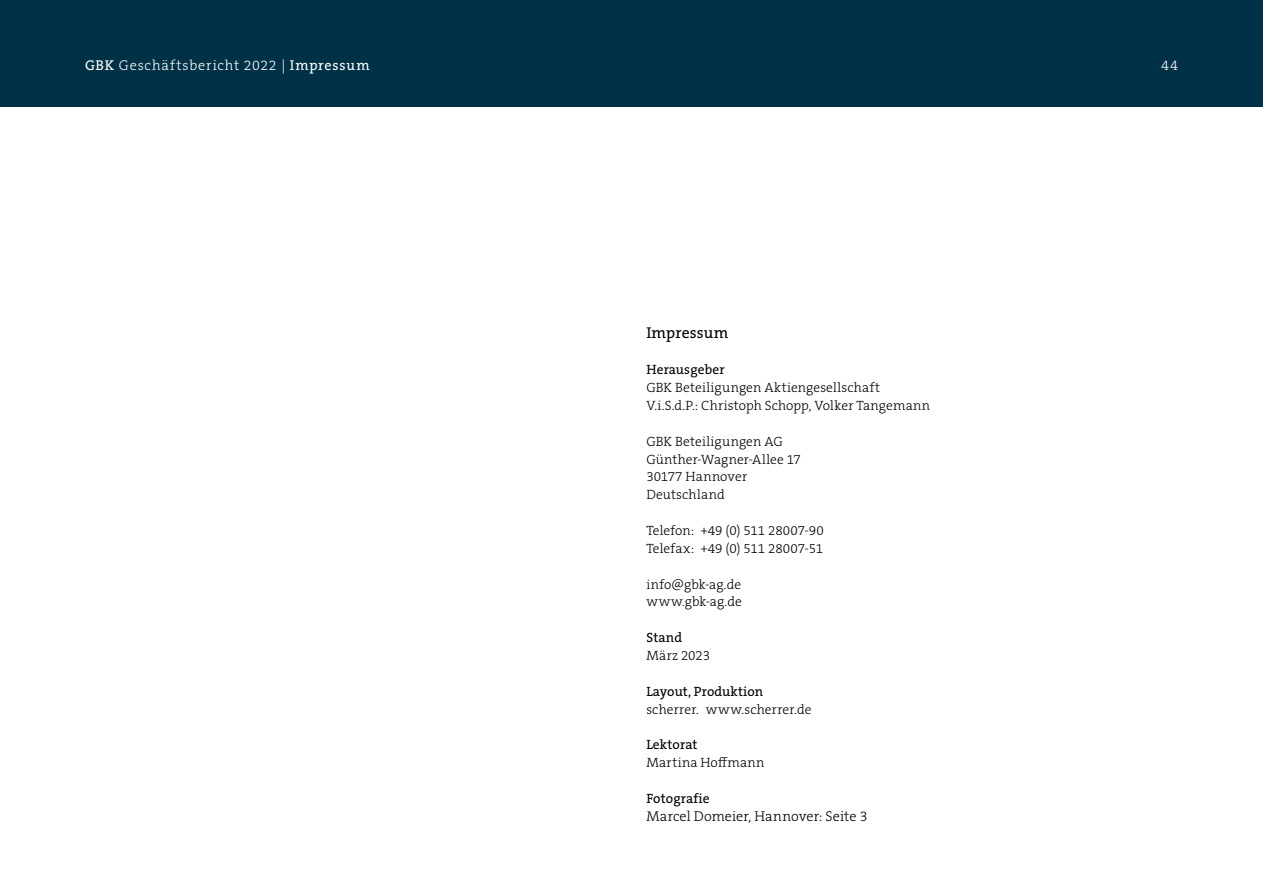
<style>
.page{position:relative;width:1263px;height:893px;background:#fff}
.page>*{position:absolute;margin:0;border:0;box-sizing:border-box;transform-origin:0 0}
.t1{font:15.75px "The Serif B W5 Plain";letter-spacing:.01em;color:#000}
.t2{font:300 14.25px "The Serif B W3";letter-spacing:.055em;color:#fff}
.t3{font:300 14.25px "The Serif B W3";letter-spacing:.005em;color:#000}
.t4{font:300 13.5px/17.9px "The Serif B W3";letter-spacing:.01em;color:#000}
.t5{font:13.5px "The Serif B W5 Plain";letter-spacing:.01em;color:#000}
.s1{font-family:"The Serif B W5 Plain";font-weight:400}
</style>
<div class="page">
<div style="left:0;top:0;width:1263px;height:106px;background:#003146"></div>
<p class="t2" style="left:85px;top:56px;width:286px"><span class="s1">GBK</span> Geschäftsbericht 2022 | <span class="s1">Impressum</span></p>
<p class="t2" style="left:1161px;top:56px;width:18px">44</p>
<p class="t1" style="left:646px;top:323px;width:83px">Impressum</p>
<p class="t5" style="left:646px;top:361px;width:80px">Herausgeber</p>
<p class="t4" style="left:646px;top:379px;width:285px">GBK Beteiligungen Aktiengesellschaft<br>V.i.S.d.P.: Christoph Schopp, Volker Tangemann</p>
<p class="t4" style="left:646px;top:432px;width:156px">GBK Beteiligungen AG<br>Günther-Wagner-Allee 17<br>30177 Hannover<br>Deutschland</p>
<p class="t4" style="left:646px;top:522px;width:179px">Telefon: +49 (0) 511 28007-90<br>Telefax: +49 (0) 511 28007-51</p>
<p class="t4" style="left:646px;top:575px;width:97px">info@gbk-ag.de www.gbk-ag.de</p>
<p class="t5" style="left:646px;top:629px;width:37px">Stand</p>
<p class="t4" style="left:646px;top:647px;width:65px">März 2023</p>
<p class="t5" style="left:646px;top:682px;width:118px">Layout, Produktion</p>
<p class="t4" style="left:646px;top:700px;width:167px">scherrer. www.scherrer.de</p>
<p class="t5" style="left:646px;top:736px;width:53px">Lektorat</p>
<p class="t4" style="left:646px;top:754px;width:120px">Martina Hoffmann</p>
<p class="t5" style="left:646px;top:789px;width:65px">Fotografie</p>
<p class="t3" style="left:646px;top:807px;width:223px">Marcel Domeier, Hannover: Seite 3</p>
</div>
